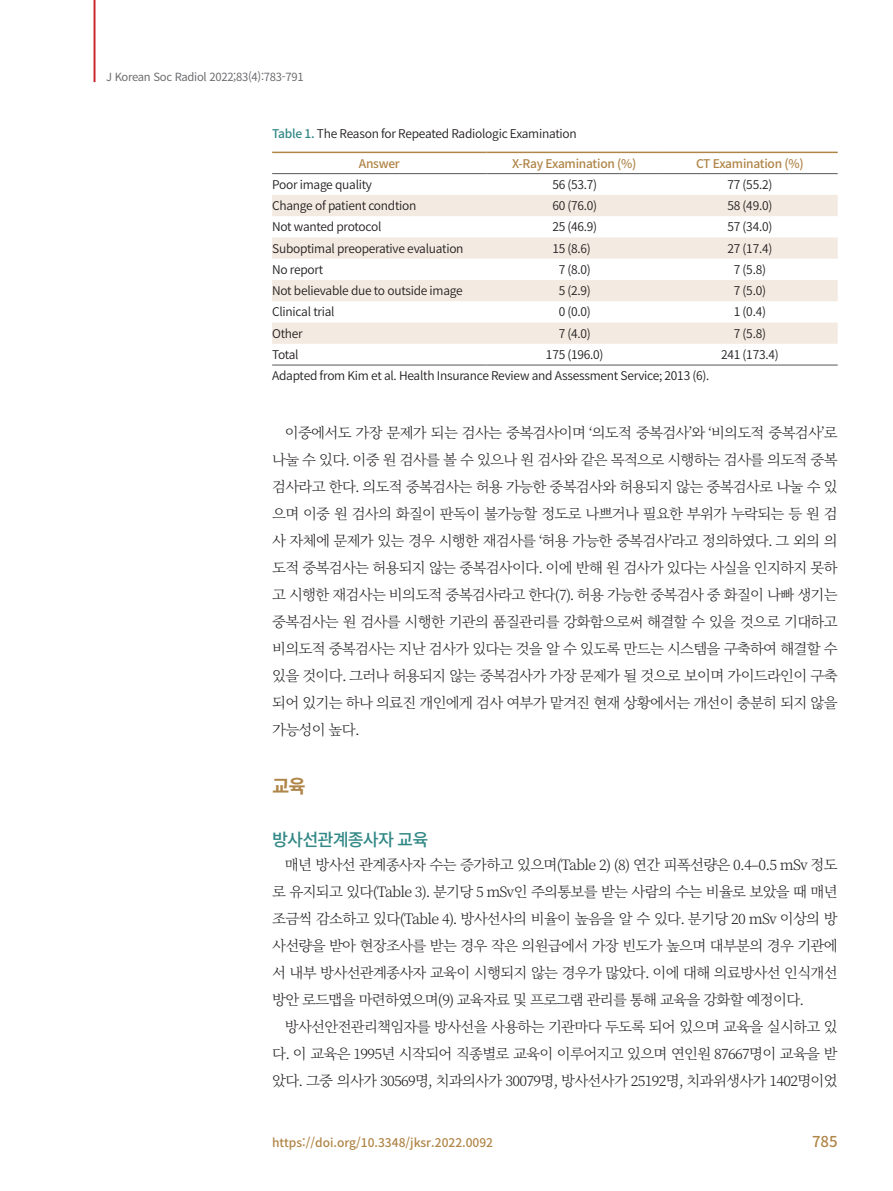
<style>
.page{position:relative;width:893px;height:1191px;background:#fff}
.page>*{position:absolute;margin:0;border:0;box-sizing:border-box;transform-origin:0 0}
.큰제목{font:700 18.75px "Noto Sans CJ Kkr";color:#b08548}
.소제목1{font:500 17.4px "Noto Sans CJ Kkr";letter-spacing:-.05em;color:#328886}
.t1{font:500 15px "Noto Sans CJ Kkr";color:#b08548}
.본문{font:300 14.4px/27px "Noto Serif CJ Kkr";letter-spacing:-.05em;color:#231f20;text-align:justify}
.표본문{font:600 12px "Noto Sans CJ Kkr";letter-spacing:-.02em;color:#231f20}
.표설명{font:600 12px "Noto Sans CJ Kkr";letter-spacing:-.02em;color:#231f20}
.표제목{font:600 12px "Noto Sans CJ Kkr";letter-spacing:-.02em;color:#231f20}
.표본문-2{font:500 12px "Noto Sans CJ Kkr";letter-spacing:-.02em;color:#b08548}
.표본문-3{font:500 12px "Noto Sans CJ Kkr";color:#b08548}
.t2{font:11.25px "Noto Sans CJ Kkr";letter-spacing:-.025em;color:#6c6d70}
.s1{font-weight:500;color:#328886}
</style>
<div class="page">
<hr style="left:94px;top:0;width:1px;height:82px;background:#c8242b">
<svg style="left:272px;top:195px;width:566px;height:149px;fill:#f3ebe1"></svg>
<hr style="left:272px;top:152px;width:214px;height:1px;background:#b08548">
<hr style="left:486px;top:152px;width:176px;height:1px;background:#b08548">
<hr style="left:662px;top:152px;width:176px;height:1px;background:#b08548">
<hr style="left:272px;top:365px;width:214px;height:1px;background:#57585a">
<hr style="left:486px;top:365px;width:176px;height:1px;background:#57585a">
<hr style="left:662px;top:365px;width:176px;height:1px;background:#57585a">
<hr style="left:272px;top:173px;width:214px;height:1px;background:#57585a">
<hr style="left:486px;top:173px;width:176px;height:1px;background:#57585a">
<hr style="left:662px;top:173px;width:176px;height:1px;background:#57585a">
<p class="t2" style="left:106px;top:70px;width:199px">J Korean Soc Radiol 2022;83(4):783-791</p>
<p class="표제목" style="left:272px;top:127px;width:306px"><span class="s1">Table 1.</span> The Reason for Repeated Radiologic Examination</p>
<p class="표본문-2" style="left:359px;top:157px;width:43px">Answer</p>
<p class="표본문-2" style="left:512px;top:157px;width:126px">X-Ray Examination (%)</p>
<p class="표본문-2" style="left:696px;top:157px;width:109px">CT Examination (%)</p>
<p class="표본문" style="left:272px;top:178px;width:101px">Poor image quality</p>
<p class="표본문" style="left:552px;top:178px;width:46px">56 (53.7)</p>
<p class="표본문" style="left:727px;top:178px;width:46px">77 (55.2)</p>
<p class="표본문" style="left:272px;top:199px;width:146px">Change of patient condtion</p>
<p class="표본문" style="left:552px;top:199px;width:46px">60 (76.0)</p>
<p class="표본문" style="left:727px;top:199px;width:46px">58 (49.0)</p>
<p class="표본문" style="left:272px;top:220px;width:111px">Not wanted protocol</p>
<p class="표본문" style="left:552px;top:220px;width:46px">25 (46.9)</p>
<p class="표본문" style="left:727px;top:220px;width:46px">57 (34.0)</p>
<p class="표본문" style="left:272px;top:241px;width:193px">Suboptimal preoperative evaluation</p>
<p class="표본문" style="left:552px;top:241px;width:40px">15 (8.6)</p>
<p class="표본문" style="left:727px;top:241px;width:46px">27 (17.4)</p>
<p class="표본문" style="left:272px;top:263px;width:53px">No report</p>
<p class="표본문" style="left:559px;top:263px;width:34px">7 (8.0)</p>
<p class="표본문" style="left:734px;top:263px;width:34px">7 (5.8)</p>
<p class="표본문" style="left:272px;top:284px;width:192px">Not believable due to outside image</p>
<p class="표본문" style="left:559px;top:284px;width:34px">5 (2.9)</p>
<p class="표본문" style="left:734px;top:284px;width:34px">7 (5.0)</p>
<p class="표본문" style="left:272px;top:305px;width:64px">Clinical trial</p>
<p class="표본문" style="left:559px;top:305px;width:34px">0 (0.0)</p>
<p class="표본문" style="left:734px;top:305px;width:34px">1 (0.4)</p>
<p class="표본문" style="left:272px;top:326px;width:32px">Other</p>
<p class="표본문" style="left:559px;top:326px;width:34px">7 (4.0)</p>
<p class="표본문" style="left:734px;top:326px;width:34px">7 (5.8)</p>
<p class="표본문" style="left:272px;top:348px;width:28px">Total</p>
<p class="표본문" style="left:546px;top:348px;width:59px">175 (196.0)</p>
<p class="표본문" style="left:721px;top:348px;width:59px">241 (173.4)</p>
<p class="표설명" style="left:272px;top:369px;width:439px">Adapted from Kim et al. Health Insurance Review and Assessment Service; 2013 (6).</p>
<p class="본문" style="left:272px;top:419px;width:567px;text-indent:13px">이중에서도 가장 문제가 되는 검사는 중복검사이며 ‘의도적 중복검사’와 ‘비의도적 중복검사’로 나눌 수 있다. 이중 원 검사를 볼 수 있으나 원 검사와 같은 목적으로 시행하는 검사를 의도적 중복 검사라고 한다. 의도적 중복검사는 허용 가능한 중복검사와 허용되지 않는 중복검사로 나눌 수 있 으며 이중 원 검사의 화질이 판독이 불가능할 정도로 나쁘거나 필요한 부위가 누락되는 등 원 검 사 자체에 문제가 있는 경우 시행한 재검사를 ‘허용 가능한 중복검사’라고 정의하였다. 그 외의 의 도적 중복검사는 허용되지 않는 중복검사이다. 이에 반해 원 검사가 있다는 사실을 인지하지 못하 고 시행한 재검사는 비의도적 중복검사라고 한다(7). 허용 가능한 중복검사 중 화질이 나빠 생기는 중복검사는 원 검사를 시행한 기관의 품질관리를 강화함으로써 해결할 수 있을 것으로 기대하고 비의도적 중복검사는 지난 검사가 있다는 것을 알 수 있도록 만드는 시스템을 구축하여 해결할 수 있을 것이다. 그러나 허용되지 않는 중복검사가 가장 문제가 될 것으로 보이며 가이드라인이 구축 되어 있기는 하나 의료진 개인에게 검사 여부가 맡겨진 현재 상황에서는 개선이 충분히 되지 않을 가능성이 높다.</p>
<p class="큰제목" style="left:272px;top:775px;width:35px">교육</p>
<p class="소제목1" style="left:272px;top:829px;width:158px">방사선관계종사자 교육</p>
<p class="본문" style="left:272px;top:851px;width:567px;text-indent:13px">매년 방사선 관계종사자 수는 증가하고 있으며(Table 2) (8) 연간 피폭선량은 0.4–0.5 mSv 정도 로 유지되고 있다(Table 3). 분기당 5 mSv인 주의통보를 받는 사람의 수는 비율로 보았을 때 매년 조금씩 감소하고 있다(Table 4). 방사선사의 비율이 높음을 알 수 있다. 분기당 20 mSv 이상의 방 사선량을 받아 현장조사를 받는 경우 작은 의원급에서 가장 빈도가 높으며 대부분의 경우 기관에 서 내부 방사선관계종사자 교육이 시행되지 않는 경우가 많았다. 이에 대해 의료방사선 인식개선 방안 로드맵을 마련하였으며(9) 교육자료 및 프로그램 관리를 통해 교육을 강화할 예정이다.</p>
<p class="본문" style="left:272px;top:1013px;width:567px;text-indent:13px">방사선안전관리책임자를 방사선을 사용하는 기관마다 두도록 되어 있으며 교육을 실시하고 있 다. 이 교육은 1995년 시작되어 직종별로 교육이 이루어지고 있으며 연인원 87667명이 교육을 받 았다. 그중 의사가 30569명, 치과의사가 30079명, 방사선사가 25192명, 치과위생사가 1402명이었</p>
<p class="표본문-3" style="left:272px;top:1135px;width:222px">https://doi.org/10.3348/jksr.2022.0092</p>
<p class="t1" style="left:812px;top:1132px;width:27px">785</p>
</div>
